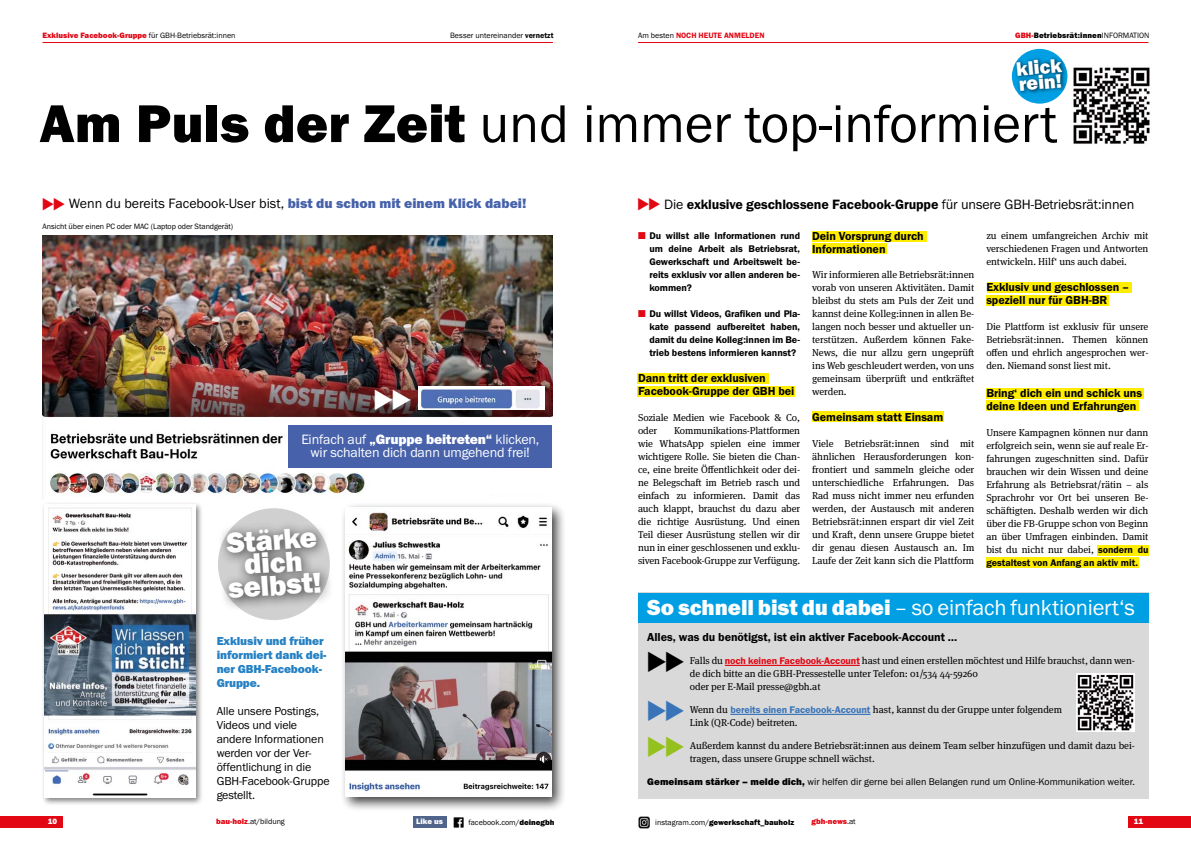
<style>
.page{position:relative;width:1191px;height:842px;background:#fff}
.page>*{position:absolute;margin:0;border:0;box-sizing:border-box;transform-origin:0 0}
.t1{font:55px "Franklin Gothic URW Boo";letter-spacing:-.005em;color:#000}
.t2{font:29.7px/22.8px "Franklin Gothic URW Hea";color:#fff;text-align:center}
.t3{font:22.5px "Franklin Gothic URW Boo";letter-spacing:-.005em;color:#fff}
.t4{font:20.2px/15.3px "Franklin Gothic URW Hea";color:#fff}
.t5{font:14px "Franklin Gothic URW Dem";letter-spacing:-.01em;color:#000}
.t6{font:14px/13px "Franklin Gothic URW Boo";letter-spacing:-.01em;color:#fff;text-align:center}
.t7{font:14px "Franklin Gothic URW Boo";color:#000}
.t8{font:12px/13px "Franklin Gothic URW Dem";letter-spacing:-.005em;color:#000}
.t9{font:12px/14px "Franklin Gothic URW Boo";letter-spacing:-.01em;color:#000}
.t10{font:12px/14px "Franklin Gothic URW Hea";letter-spacing:-.01em;color:#2581c4}
.t11{font:10px/13px "Meta Serif Pro";letter-spacing:-.005em;color:#000;text-align:justify}
.t12{font:10px/13px "Franklin Gothic URW Dem";letter-spacing:-.005em;color:#000;text-align:justify}
.t13{font:10px "Franklin Gothic URW Boo";color:#000}
.t14{font:8px "Franklin Gothic URW Boo";letter-spacing:-.01em;color:#000}
.t15{font:8px "Franklin Gothic URW Hea";letter-spacing:.01em;color:#000}
.t16{font:8px "Franklin Gothic URW Hea";color:#e30613}
.t17{font:8px "Franklin Gothic URW Dem";color:#e30613}
.t18{font:8px "Franklin Gothic URW Hea";color:#fff}
.s1{font-family:"Franklin Gothic URW Boo";color:#000}
.s2{font-family:"Franklin Gothic URW Dem"}
.s3{color:#e30613}
.s4{font-family:"Franklin Gothic URW Boo"}
.s5{font-family:"Franklin Gothic URW Hea"}
.s6{font-family:"Franklin Gothic URW Hea";color:#4762ab}
.s7{font-family:"Franklin Gothic URW Dem";color:#e30613}
.s8{font-family:"Franklin Gothic URW Dem";color:#3974b9}
.s9{font-family:"Franklin Gothic URW Hea";color:#e30613}
</style>
<div class="page">
<svg style="left:453px;top:817px;width:11px;height:10px"></svg>
<svg style="left:638px;top:816px;width:11px;height:12px"></svg>
<hr style="left:43px;top:42px;width:510px;height:1px;background:#e30613">
<hr style="left:638px;top:42px;width:510px;height:1px;background:#e30613">
<div style="left:0;top:816px;width:62px;height:12px;background:#e30613"></div>
<div style="left:1128px;top:816px;width:63px;height:12px;background:#e30613"></div>
<div style="left:413px;top:816px;width:33px;height:12px;background:#51648c"></div>
<div style="left:637px;top:373px;width:131px;height:10px;background:#ffed00"></div>
<div style="left:637px;top:387px;width:157px;height:10px;background:#ffed00"></div>
<div style="left:986px;top:282px;width:145px;height:10px;background:#ffed00"></div>
<div style="left:986px;top:295px;width:123px;height:10px;background:#ffed00"></div>
<div style="left:812px;top:412px;width:132px;height:10px;background:#ffed00"></div>
<div style="left:986px;top:557px;width:153px;height:10px;background:#ffed00"></div>
<div style="left:986px;top:388px;width:157px;height:10px;background:#ffed00"></div>
<div style="left:986px;top:401px;width:152px;height:10px;background:#ffed00"></div>
<div style="left:812px;top:231px;width:114px;height:10px;background:#ffed00"></div>
<div style="left:812px;top:244px;width:74px;height:10px;background:#ffed00"></div>
<div style="left:638px;top:592px;width:510px;height:207px;background:#d9d9d9"></div>
<div style="left:340px;top:502px;width:226px;height:310px;background:#000;opacity:.75"></div>
<img style="left:345px;top:508px;width:206px;height:289px">
<img style="left:43px;top:235px;width:510px;height:263px">
<div style="left:288px;top:425px;width:264px;height:42px;background:#4762ab"></div>
<div style="left:638px;top:593px;width:510px;height:30px;background:#009fe3"></div>
<hr style="left:725px;top:665px;width:135px;height:1px;background:#e30613">
<hr style="left:730px;top:714px;width:140px;height:1px;background:#3974b9">
<svg style="left:217px;top:507px;width:114px;height:114px"></svg>
<div style="left:218px;top:519px;width:116px;height:92px;background:#000;opacity:.75"></div>
<div style="left:427px;top:472px;width:126px;height:22px;background:#fff"></div>
<img style="left:1073px;top:67px;width:77px;height:77px">
<img style="left:1076px;top:673px;width:58px;height:58px">
<div style="left:41px;top:501px;width:162px;height:305px;background:#000;opacity:.5"></div>
<img style="left:44px;top:505px;width:152px;height:293px">
<div style="left:1011px;top:49px;width:56px;height:55px;background:#009fe3;border-radius:50%"></div>
<div style="left:1013px;top:56px;width:54px;height:40px;background:#000;opacity:.75"></div>
<div style="left:1097px;top:545px;width:51px;height:10px;background:#ffed00"></div>
<img style="left:419px;top:387px;width:125px;height:22px">
<svg style="left:374px;top:389px;width:36px;height:21px"></svg>
<p class="t16" style="left:43px;top:30px;width:194px">Exklusive Facebook-Gruppe <span class="s1">für GBH-Betriebsrät:innen</span></p>
<p class="t14" style="left:450px;top:30px;width:105px">Besser untereinander <span class="s2">vernetzt</span></p>
<p class="t17" style="left:638px;top:30px;width:128px"><span class="s1">Am besten</span> NOCH HEUTE ANMELDEN</p>
<p class="t15" style="left:1015px;top:30px;width:136px"><span class="s3">GBH-</span>Betriebsrät:innen<span class="s4">INFORMATION</span></p>
<h3 class="t4" style="left:1015px;top:61px;width:47px;rotate:-5deg">klick rein!</h3>
<h1 class="t1" style="left:40px;top:90px;width:1019px"><span class="s5">Am Puls der Zeit</span> und immer top-informiert</h1>
<h3 class="t7" style="left:69px;top:194px;width:459px">Wenn du bereits Facebook-User bist, <span class="s6">bist du schon mit einem Klick dabei!</span></h3>
<h3 class="t5" style="left:664px;top:196px;width:471px"><span class="s4">Die</span> exklusive geschlossene Facebook-Gruppe <span class="s4">für unsere GBH-Betriebsrät:innen</span></h3>
<p class="t12" style="left:649px;top:229px;width:152px;text-indent:-11px"><span class="s3">■</span> Du willst alle Informationen rund um deine Arbeit als Betriebsrat, Gewerkschaft und Arbeitswelt be&shy;reits exklusiv vor allen anderen be&shy;kommen?</p>
<p class="t12" style="left:649px;top:307px;width:152px;text-indent:-11px"><span class="s3">■</span> Du willst Videos, Grafiken und Pla&shy;kate passend aufbereitet haben, damit du deine Kolleg:innen im Be&shy;trieb bestens informieren kannst?</p>
<p class="t8" style="left:638px;top:372px;width:158px">Dann tritt der exklusiven<br>Facebook-Gruppe der GBH bei</p>
<p class="t11" style="left:638px;top:411px;width:164px">Soziale Medien wie Facebook &amp; Co, oder</p>
<p class="t14" style="left:43px;top:222px;width:192px">Ansicht über einen PC oder MAC (Laptop oder Standgerät)</p>
<p class="t8" style="left:812px;top:229px;width:113px">Dein Vorsprung durch<br>Informationen</p>
<p class="t11" style="left:812px;top:267px;width:164px">Wir informieren alle Betriebsrät:innen vorab von unseren Aktivitäten. Damit bleibst du stets am Puls der Zeit und kannst deine Kolleg:innen in allen Be&shy;langen noch besser und aktueller un&shy;terstützen. Außerdem können Fake-News, die nur allzu gern ungeprüft ins Web geschleudert werden, von uns gemeinsam überprüft und entkräftet werden.</p>
<p class="t8" style="left:812px;top:410px;width:133px">Gemeinsam statt Einsam</p>
<p class="t11" style="left:812px;top:436px;width:164px">Viele Betriebsrät:innen sind mit ähnlichen Herausforderungen kon&shy;frontiert und sammeln gleiche oder unterschiedliche Erfahrungen. Das Rad muss nicht immer neu erfunden werden, der Austausch mit anderen Betriebsrät:innen erspart dir viel Zeit und Kraft, denn unsere Gruppe bietet dir genau diesen Austausch an. Im Laufe der Zeit kann sich die Plattform</p>
<h3 class="t3" style="left:647px;top:594px;width:489px"><span class="s5">So schnell bist du dabei</span> – so einfach funktioniert‘s</h3>
<p class="t8" style="left:647px;top:631px;width:311px">Alles, was du benötigst, ist ein aktiver Facebook-Account …</p>
<p class="t11" style="left:690px;top:654px;width:447px;text-align:left">Falls du <span class="s7">noch keinen Facebook-Account</span> hast und einen erstellen möchtest und Hilfe brauchst, dann wen&shy;de dich bitte an die GBH-Pressestelle unter Telefon: 01/534 44-59260<br>oder per E-Mail presse@gbh.at</p>
<p class="t11" style="left:690px;top:703px;width:374px">Wenn du <span class="s8">bereits einen Facebook-Account</span> hast, kannst du der Gruppe unter folgendem<br>Link (QR-Code) beitreten.</p>
<p class="t11" style="left:690px;top:739px;width:447px">Außerdem kannst du andere Betriebsrät:innen aus deinem Team selber hinzufügen und damit dazu bei&shy;tragen, dass unsere Gruppe schnell wächst.</p>
<p class="t13" style="left:647px;top:776px;width:489px"><span class="s5">Gemeinsam stärker – melde dich,</span> wir helfen dir gerne bei allen Belangen rund um Online-Kommunikation weiter.</p>
<p class="t11" style="left:986px;top:229px;width:164px">zu einem umfangreichen Archiv mit verschiedenen Fragen und Antworten entwickeln. Hilf‘ uns auch dabei.</p>
<p class="t8" style="left:986px;top:281px;width:144px">Exklusiv und geschlossen – speziell nur für GBH-BR</p>
<p class="t11" style="left:986px;top:320px;width:164px">Die Plattform ist exklusiv für unsere Betriebsrät:innen. Themen können offen und ehrlich angesprochen wer&shy;den. Niemand sonst liest mit.</p>
<p class="t8" style="left:986px;top:387px;width:157px">Bring‘ dich ein und schick uns deine Ideen und Erfahrungen</p>
<p class="t11" style="left:986px;top:426px;width:164px">Unsere Kampagnen können nur dann erfolgreich sein, wenn sie auf reale Er&shy;fahrungen zugeschnitten sind. Dafür brauchen wir dein Wissen und deine Erfahrung als Betriebsrat/rätin – als Sprachrohr vor Ort bei unseren Be&shy;schäftigten. Deshalb werden wir dich über die FB-Gruppe schon von Beginn an über Umfragen einbinden. Damit bist du nicht nur dabei, <span class="s2">sondern du</span></p>
<p class="t12" style="left:986px;top:556px;width:153px">gestaltest von Anfang an aktiv mit.</p>
<p class="t11" style="left:638px;top:424px;width:164px;text-indent:36px">Kommunikations-Plattformen wie WhatsApp spielen eine immer wichtigere Rolle. Sie bieten die Chan&shy;ce, eine breite Öffentlichkeit oder dei&shy;ne Belegschaft im Betrieb rasch und einfach zu informieren. Damit das auch klappt, brauchst du dazu aber die richtige Ausrüstung. Und einen Teil dieser Ausrüstung stellen wir dir nun in einer geschlossenen und exklu&shy;siven Facebook-Gruppe zur Verfügung.</p>
<h3 class="t6" style="left:301px;top:433px;width:239px">Einfach auf <span class="s5">„Gruppe beitreten“</span> klicken, wir schalten dich dann umgehend frei!</h3>
<h2 class="t2" style="left:224px;top:531px;width:95px;rotate:-4deg">Stärke dich selbst!</h2>
<p class="t10" style="left:217px;top:634px;width:111px">Exklusiv und früher informiert dank dei&shy;ner GBH-Facebook-<br>Gruppe.</p>
<p class="t9" style="left:217px;top:704px;width:114px">Alle unsere Postings,<br>Videos und viele andere Informationen werden vor der Ver&shy;öffentlichung in die<br>GBH-Facebook-Gruppe gestellt.</p>
<p class="t18" style="left:48px;top:816px;width:11px">10</p>
<p class="t14" style="left:216px;top:816px;width:70px"><span class="s9">bau-holz</span>.at/bildung</p>
<p class="t18" style="left:416px;top:816px;width:28px">Like us</p>
<p class="t14" style="left:468px;top:817px;width:88px">facebook.com/<span class="s5">deinegbh</span></p>
<p class="t15" style="left:655px;top:817px;width:140px"><span class="s4">instagram.com/</span>gewerkschaft_bauholz</p>
<p class="t16" style="left:811px;top:816px;width:46px">gbh-news<span class="s1">.at</span></p>
<p class="t18" style="left:1133px;top:816px;width:11px">11</p>
</div>
